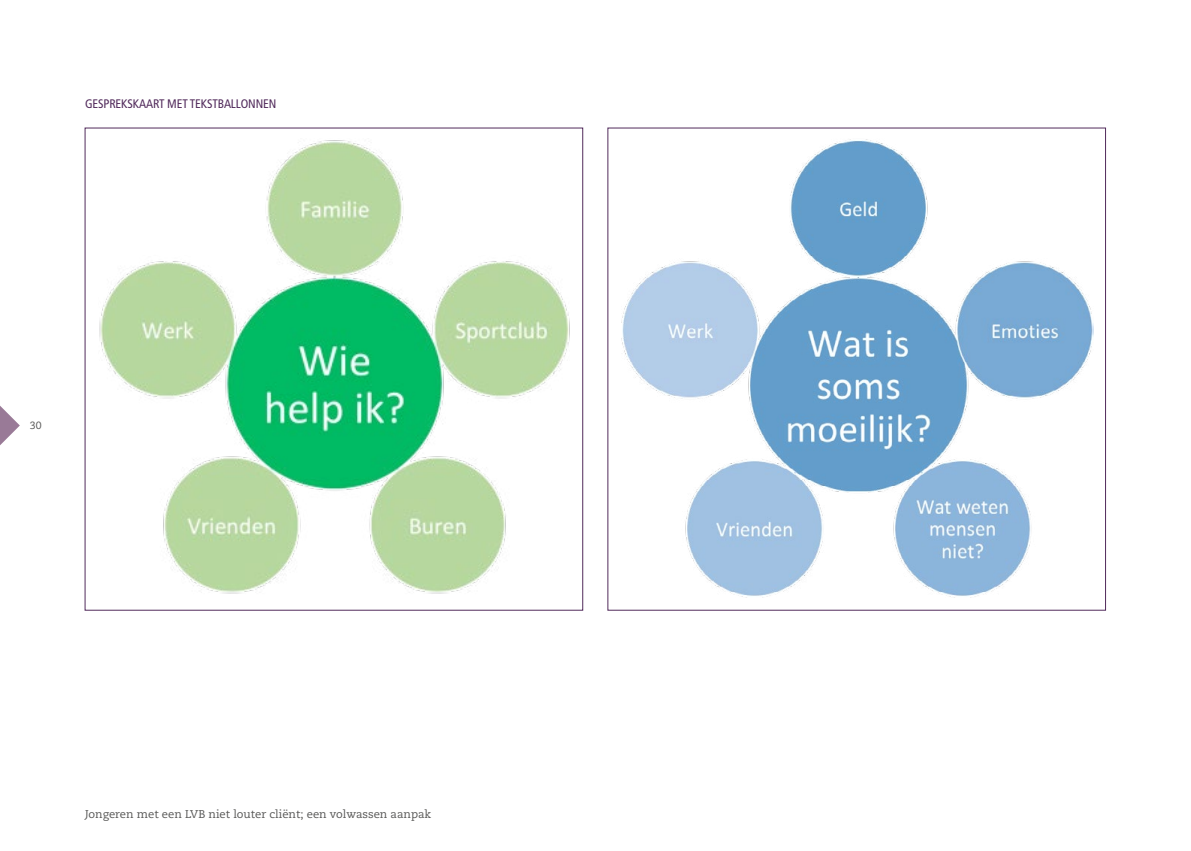
<style>
.page{position:relative;width:1191px;height:851px;background:#fff}
.page>*{position:absolute;margin:0;border:0;box-sizing:border-box;transform-origin:0 0}
.t1{font:12.3px "Fontys Frutiger Cn";letter-spacing:-.01em;color:#512a5b}
.t2{font:11.25px "Caecilia";color:#575756}
.t3{font:10.5px "Caecilia";color:#575756}
</style>
<div class="page">
<svg style="left:0;top:406px;width:20px;height:39px"></svg>
<img style="left:99px;top:140px;width:470px;height:454px">
<img style="left:621px;top:139px;width:472px;height:458px">
<p class="t1" style="left:85px;top:97px;width:193px">GESPREKSKAART MET TEKSTBALLONNEN</p>
<p class="t3" style="left:30px;top:419px;width:13px">30</p>
<p class="t2" style="left:85px;top:807px;width:348px">Jongeren met een LVB niet louter cliënt; een volwassen aanpak</p>
</div>
